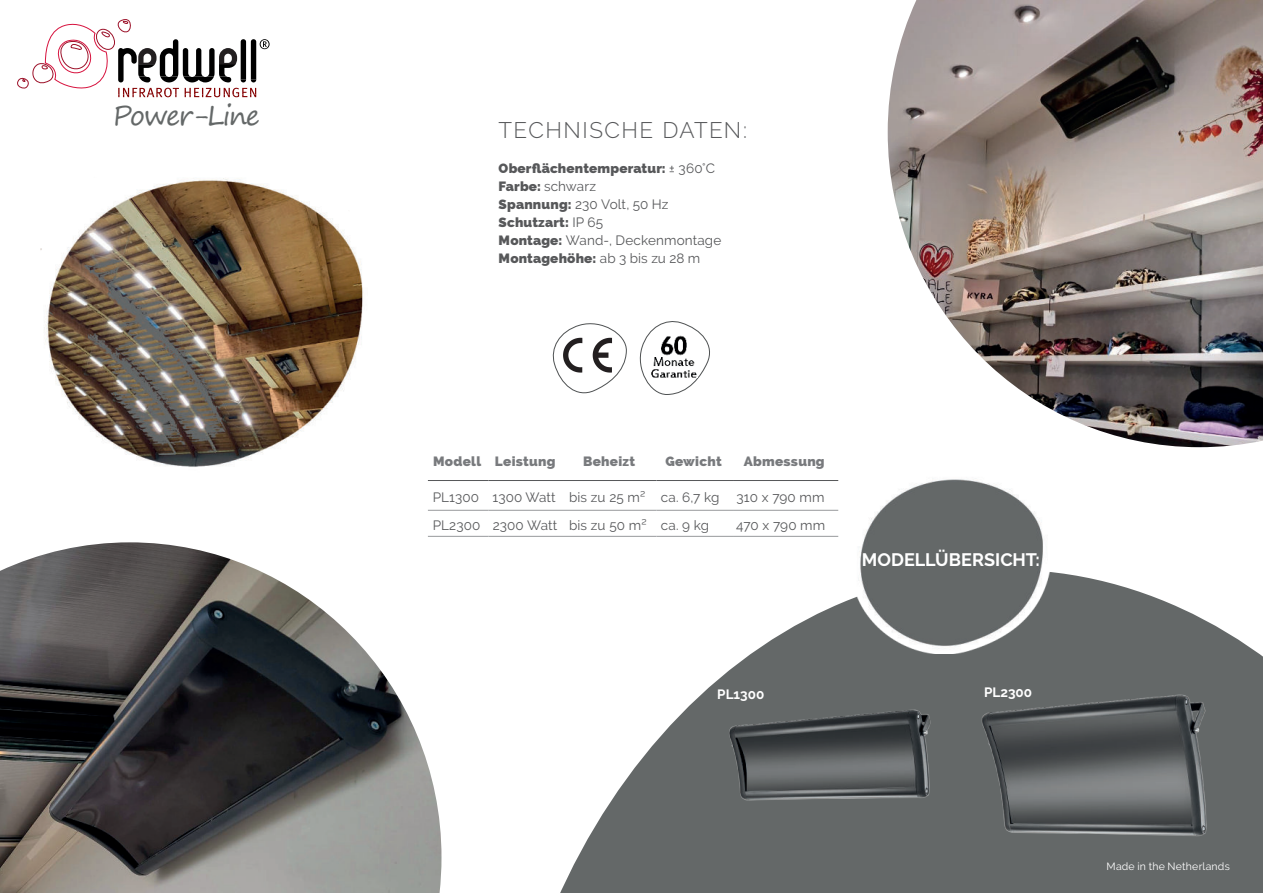
<style>
.page{position:relative;width:1263px;height:893px;background:#fff}
.page>*{position:absolute;margin:0;border:0;box-sizing:border-box;transform-origin:0 0}
.t1{font:27px "Segoe Print";letter-spacing:-.05em;color:#646868}
.t2{font:300 22.5px "Raleway";letter-spacing:.065em;color:#57585a}
.t3{font:700 18px "Raleway";color:#fff}
.t4{font:800 13.5px/18px "Raleway";letter-spacing:.015em;color:#57585a}
.t5{font:13.5px "Raleway";letter-spacing:.01em;color:#57585a}
.t6{font:800 13.5px "Raleway";letter-spacing:.02em;color:#787a7d}
.t7{font:700 13.5px "Raleway";color:#fff}
.t8{font:10.5px "Raleway";letter-spacing:.02em;color:#fff}
.s1{font-weight:400}
</style>
<div class="page">
<img style="left:0;top:542px;width:441px;height:351px">
<svg style="left:18px;top:19px;width:252px;height:78px"></svg>
<img style="left:40px;top:178px;width:323px;height:289px">
<svg style="left:639px;top:321px;width:71px;height:74px"></svg>
<svg style="left:552px;top:323px;width:75px;height:71px"></svg>
<img style="left:650px;top:336px;width:48px;height:41px">
<hr style="left:428px;top:480px;width:60px;height:1px;background:#57585a">
<hr style="left:488px;top:480px;width:76px;height:1px;background:#57585a">
<hr style="left:564px;top:480px;width:92px;height:1px;background:#57585a">
<hr style="left:656px;top:480px;width:77px;height:1px;background:#57585a">
<hr style="left:733px;top:480px;width:105px;height:1px;background:#57585a">
<hr style="left:428px;top:510px;width:60px;height:1px;background:#97999c">
<hr style="left:488px;top:510px;width:76px;height:1px;background:#97999c">
<hr style="left:564px;top:510px;width:92px;height:1px;background:#97999c">
<hr style="left:656px;top:510px;width:77px;height:1px;background:#97999c">
<hr style="left:733px;top:510px;width:105px;height:1px;background:#97999c">
<hr style="left:428px;top:536px;width:60px;height:1px;background:#97999c">
<hr style="left:488px;top:536px;width:76px;height:1px;background:#97999c">
<hr style="left:564px;top:536px;width:92px;height:1px;background:#97999c">
<hr style="left:656px;top:536px;width:77px;height:1px;background:#97999c">
<hr style="left:733px;top:536px;width:105px;height:1px;background:#97999c">
<svg style="left:560px;top:581px;width:703px;height:312px;fill:#646868"></svg>
<img style="left:851px;top:479px;width:251px;height:175px">
<img style="left:710px;top:672px;width:240px;height:150px">
<img style="left:964px;top:682px;width:260px;height:177px">
<div style="left:950px;top:680px;width:278px;height:181px;border:1px solid #646868"></div>
<img style="left:888px;top:0;width:375px;height:447px">
<h1 class="t1" style="left:113px;top:99px;width:149px">Power-Line</h1>
<h2 class="t2" style="left:499px;top:117px;width:250px">TECHNISCHE DATEN:</h2>
<p class="t4" style="left:499px;top:159px;width:224px">Oberflächentemperatur: <span class="s1">± 360°C<br></span>Farbe: <span class="s1">schwarz<br></span>Spannung: <span class="s1">230 Volt, 50 Hz<br></span>Schutzart: <span class="s1">IP 65<br></span>Montage: <span class="s1">Wand-, Deckenmontage<br></span>Montagehöhe: <span class="s1">ab 3 bis zu 28 m</span></p>
<p class="t6" style="left:433px;top:453px;width:124px">Modell Leistung</p>
<p class="t6" style="left:583px;top:453px;width:53px">Beheizt</p>
<p class="t6" style="left:665px;top:453px;width:58px">Gewicht</p>
<p class="t6" style="left:744px;top:453px;width:82px">Abmessung</p>
<p class="t5" style="left:433px;top:491px;width:288px">PL1300 1300 Watt bis zu 25 m² ca. 6,7 kg</p>
<p class="t5" style="left:737px;top:491px;width:89px">310 x 790 mm</p>
<p class="t5" style="left:433px;top:519px;width:278px">PL2300 2300 Watt bis zu 50 m² ca. 9 kg</p>
<p class="t5" style="left:736px;top:519px;width:91px">470 x 790 mm</p>
<h3 class="t3" style="left:862px;top:550px;width:179px">MODELLÜBERSICHT:</h3>
<p class="t7" style="left:717px;top:687px;width:49px">PL1300</p>
<p class="t7" style="left:984px;top:685px;width:50px">PL2300</p>
<p class="t8" style="left:1106px;top:862px;width:125px">Made in the Netherlands</p>
</div>
